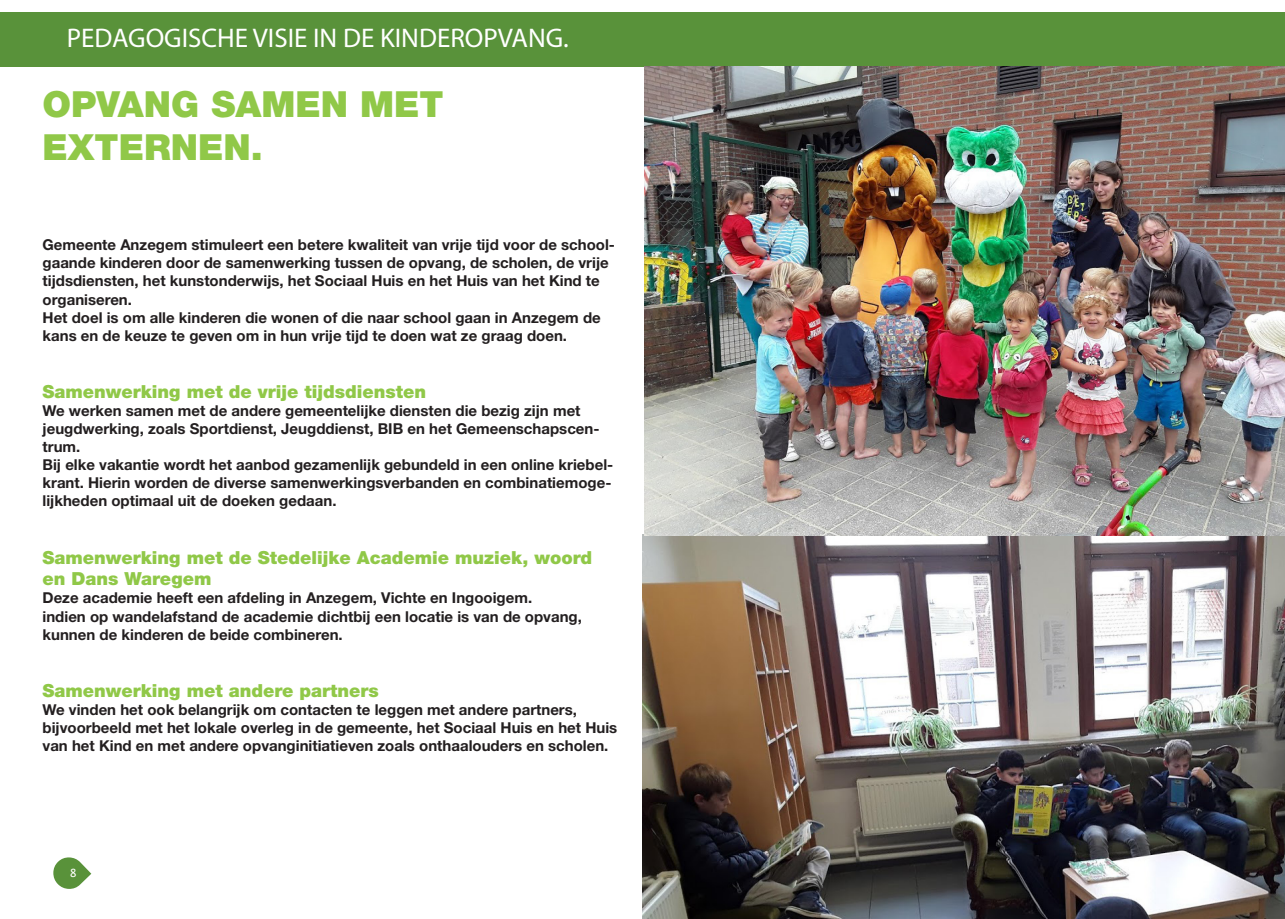
<style>
.page{position:relative;width:1285px;height:919px;background:#fff}
.page>*{position:absolute;margin:0;border:0;box-sizing:border-box;transform-origin:0 0}
.t1{font:900 36px "Helvetica Neue LT Std";color:#90c848}
.t2{font:27px "Myriad Pro";color:#fff}
.t3{font:900 18px/21.6px "Helvetica Neue LT Std";color:#90c848}
.t4{font:700 15px/18px "Helvetica Neue LT Std";color:#231f20}
.t5{font:500 12px "Relato Sans OT";color:#fff}
</style>
<div class="page">
<svg style="left:53px;top:857px;width:38px;height:31px"></svg>
<div style="left:0;top:13px;width:1284px;height:54px;background:#59923a"></div>
<img style="left:642px;top:534px;width:642px;height:384px">
<img style="left:644px;top:67px;width:640px;height:469px">
<h2 class="t2" style="left:67px;top:22px;width:503px">PEDAGOGISCHE VISIE IN DE KINDEROPVANG.</h2>
<p class="t1" style="left:43px;top:83px;width:402px">OPVANG SAMEN MET</p>
<p class="t1" style="left:43px;top:126px;width:222px">EXTERNEN.</p>
<p class="t4" style="left:43px;top:236px;width:574px">Gemeente Anzegem stimuleert een betere kwaliteit van vrije tijd voor de school&shy;gaande kinderen door de samenwerking tussen de opvang, de scholen, de vrije tijdsdiensten, het kunstonderwijs, het Sociaal Huis en het Huis van het Kind te organiseren.</p>
<p class="t4" style="left:43px;top:308px;width:559px">Het doel is om alle kinderen die wonen of die naar school gaan in Anzegem de kans en de keuze te geven om in hun vrije tijd te doen wat ze graag doen.</p>
<p class="t3" style="left:43px;top:381px;width:385px">Samenwerking met de vrije tijdsdiensten</p>
<p class="t4" style="left:43px;top:401px;width:558px">We werken samen met de andere gemeentelijke diensten die bezig zijn met jeugdwerking, zoals Sportdienst, Jeugddienst, BIB en het Gemeenschapscen&shy;trum.</p>
<p class="t4" style="left:43px;top:455px;width:572px">Bij elke vakantie wordt het aanbod gezamenlijk gebundeld in een online kriebel&shy;krant. Hierin worden de diverse samenwerkingsverbanden en combinatiemoge&shy;lijkheden optimaal uit de doeken gedaan.</p>
<p class="t3" style="left:43px;top:546px;width:551px">Samenwerking met de Stedelijke Academie muziek, woord en Dans Waregem</p>
<p class="t4" style="left:43px;top:588px;width:491px">Deze academie heeft een afdeling in Anzegem, Vichte en Ingooigem.</p>
<p class="t4" style="left:43px;top:606px;width:541px">indien op wandelafstand de academie dichtbij een locatie is van de opvang, kunnen de kinderen de beide combineren.</p>
<p class="t3" style="left:43px;top:679px;width:338px">Samenwerking met andere partners</p>
<p class="t4" style="left:43px;top:700px;width:576px">We vinden het ook belangrijk om contacten te leggen met andere partners, bijvoorbeeld met het lokale overleg in de gemeente, het Sociaal Huis en het Huis van het Kind en met andere opvanginitiatieven zoals onthaalouders en scholen.</p>
<p class="t5" style="left:70px;top:865px;width:8px">8</p>
</div>
